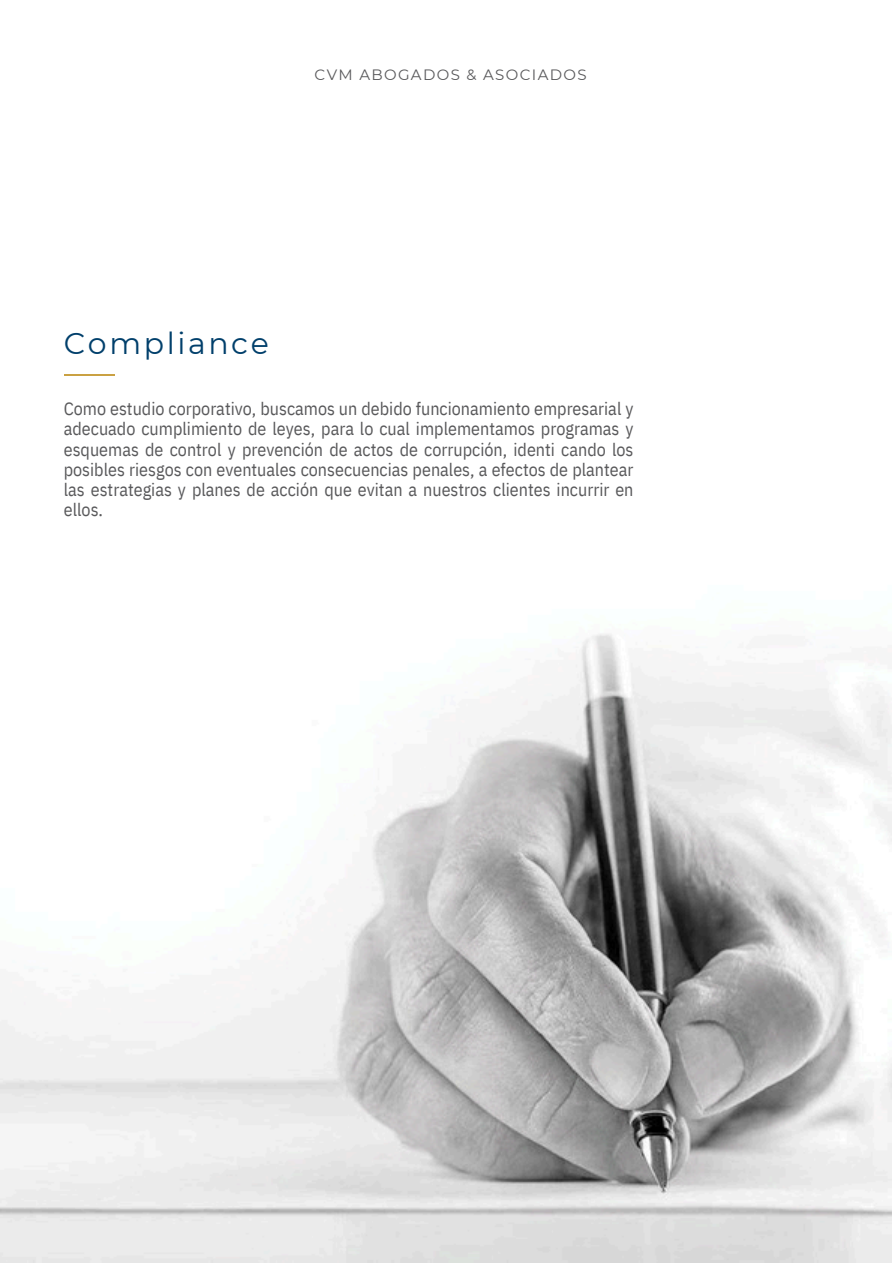
<style>
.page{position:relative;width:894px;height:1264px;background:#fff}
.page>*{position:absolute;margin:0;border:0;box-sizing:border-box;transform-origin:0 0}
.t1{font:30px "Montserrat";letter-spacing:.085em;color:#003f6b}
.t2{font:18px/20.2px "IBM Plex Sans Cond";color:#59595b;text-align:justify}
.t3{font:15px "Montserrat";letter-spacing:.09em;color:#59595b}
</style>
<div class="page">
<img style="left:0;top:374px;width:891px;height:888px">
<hr style="left:64px;top:374px;width:50px;height:1px;background:#caa143">
<h2 class="t3" style="left:314px;top:66px;width:273px">CVM ABOGADOS &amp; ASOCIADOS</h2>
<h1 class="t1" style="left:64px;top:325px;width:206px">Compliance</h1>
<p class="t2" style="left:64px;top:398px;width:571px">Como estudio corporativo, buscamos un debido funcionamiento empresarial y adecuado cumplimiento de leyes, para lo cual implementamos programas y esquemas de control y prevención de actos de corrupción, identi cando los posibles riesgos con eventuales consecuencias penales, a efectos de plantear las estrategias y planes de acción que evitan a nuestros clientes incurrir en ellos.</p>
</div>
